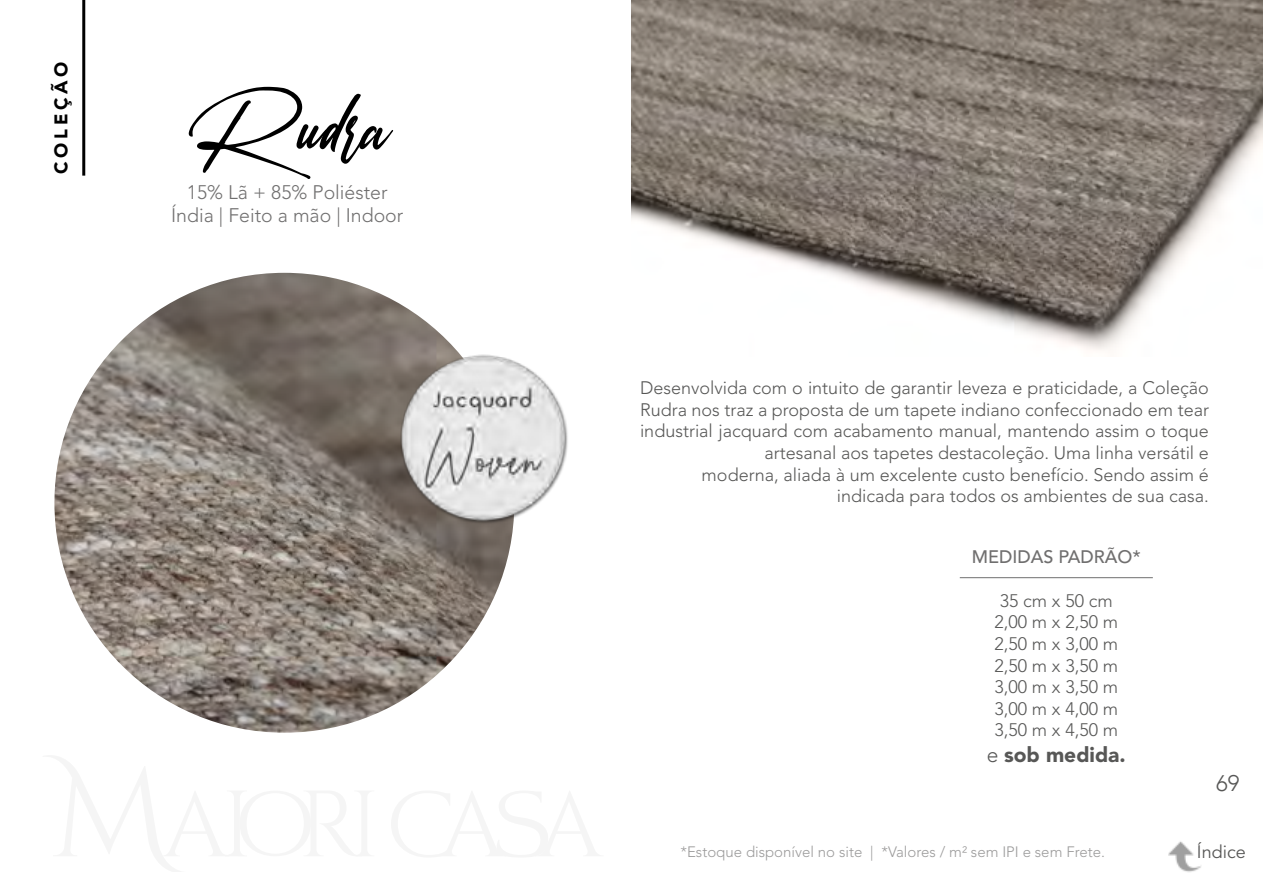
<style>
.page{position:relative;width:1263px;height:893px;background:#fff}
.page>*{position:absolute;margin:0;border:0;box-sizing:border-box;transform-origin:0 0}
.t1{font:112.5px "Rosellinda Alyamore";color:#000}
.t2{font:300 22.5px "Avenir";color:#575756}
.t3{font:900 21px "Avenir LT Std";color:#575756}
.t4{font:300 19.5px/23.4px "Avenir LT Std";color:#706f6f;text-align:center}
.t5{font:900 18.15px "Avenir LT Std";letter-spacing:.2em;color:#000}
.t6{font:300 18px/21.6px "Avenir LT Std";color:#575756}
.t7{font:500 18px "Avenir LT Std";color:#706f6f}
.t8{font:18px "Avenir LT Std";color:#575756}
.t9{font:300 15px "Avenir LT Std";color:#706f6f}
.s1{font-weight:300}
</style>
<div class="page">
<hr style="left:82px;top:0;width:3px;height:176px;background:#000">
<img style="left:54px;top:273px;width:460px;height:460px;border-radius:230px">
<hr style="left:960px;top:577px;width:193px;height:1px;background:#706f6f">
<img style="left:632px;top:0;width:631px;height:350px">
<img style="left:382px;top:337px;width:186px;height:203px">
<img style="left:1168px;top:841px;width:33px;height:31px">
<p class="t5" style="left:50px;top:174px;width:113px;rotate:-90deg">COLEÇÃO</p>
<h1 class="t1" style="left:188px;top:64px;width:206px">Rudra</h1>
<p class="t4" style="left:171px;top:181px;width:234px">15% Lã + 85% Poliéster<br>Índia | Feito a mão | Indoor</p>
<p class="t6" style="left:640px;top:377px;width:570px;text-align:right">Desenvolvida com o intuito de garantir leveza e praticidade, a Coleção Rudra nos traz a proposta de um tapete indiano confeccionado em tear industrial jacquard com acabamento manual, mantendo assim o toque artesanal aos tapetes destacoleção. Uma linha versátil e<br>moderna, aliada à um excelente custo benefício. Sendo assim é indicada para todos os ambientes de sua casa.</p>
<p class="t7" style="left:972px;top:546px;width:171px">MEDIDAS PADRÃO*</p>
<p class="t6" style="left:994px;top:590px;width:125px">35 cm x 50 cm<br>2,00 m x 2,50 m<br>2,50 m x 3,00 m<br>2,50 m x 3,50 m<br>3,00 m x 3,50 m<br>3,00 m x 4,00 m<br>3,50 m x 4,50 m</p>
<p class="t3" style="left:987px;top:742px;width:140px"><span class="s1">e</span> sob medida.</p>
<p class="t9" style="left:680px;top:843px;width:426px">*Estoque disponível no site | *Valores / m² sem IPI e sem Frete.</p>
<p class="t2" style="left:1216px;top:770px;width:25px">69</p>
<p class="t8" style="left:1197px;top:842px;width:50px">Índice</p>
</div>
